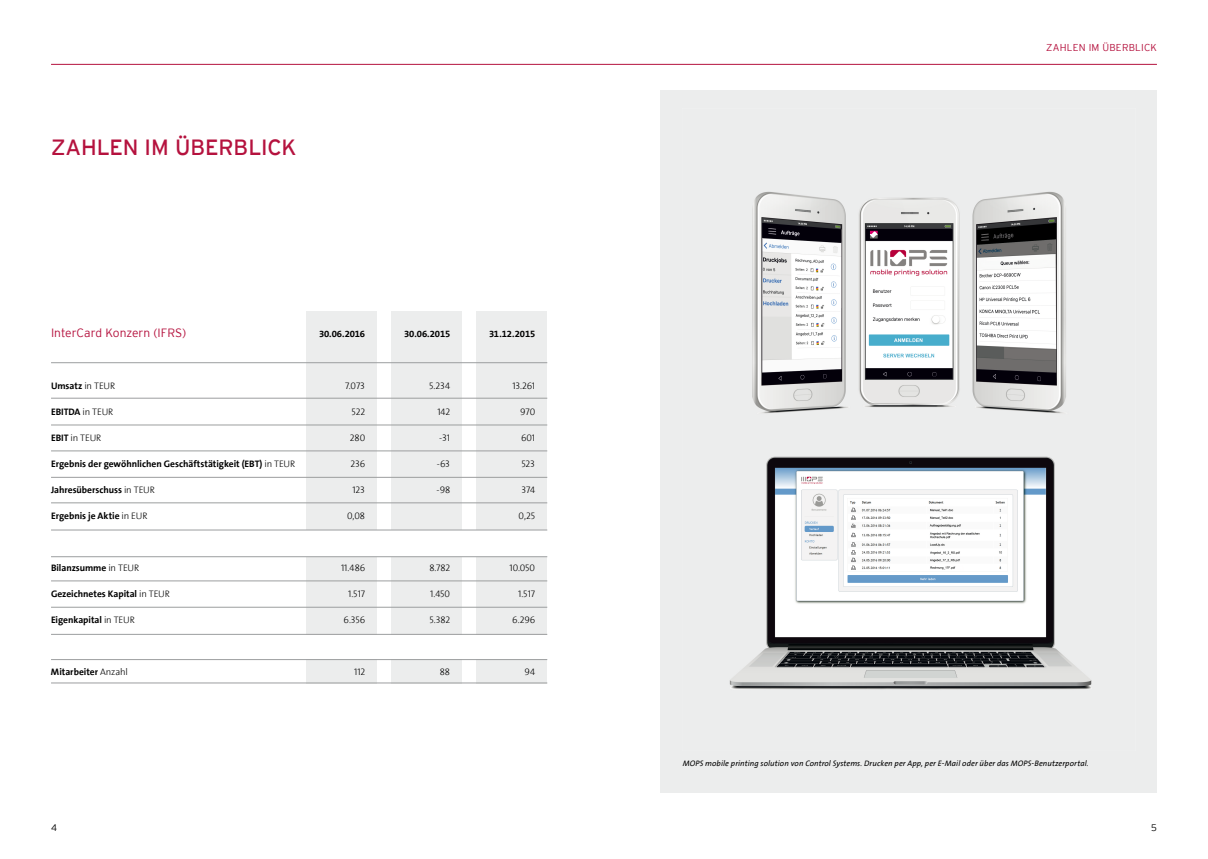
<style>
.page{position:relative;width:1208px;height:859px;background:#fff}
.page>*{position:absolute;margin:0;border:0;box-sizing:border-box;transform-origin:0 0}
.t1{font:22px "Interstate";color:#b5123e}
.t2{font:300 12px "Interstate";color:#b5123e}
.t3{font:300 10px "Interstate";letter-spacing:.02em;color:#b5123e}
.t4{font:700 9.5px "The Sans B7";letter-spacing:-.005em;color:#000}
.t5{font:300 9.5px "The Sans Caps";letter-spacing:-.015em;color:#000}
.t6{font:300 9.5px "The Sans";letter-spacing:-.015em;color:#000}
.t7{font:300 9.5px "Interstate";color:#000}
.t8{font:italic 8px "The Sans";letter-spacing:.01em;color:#000}
.s1{font-family:"The Sans";font-weight:300}
.s2{font-family:"The Sans B7";font-weight:700}
</style>
<div class="page">
<div style="left:660px;top:90px;width:497px;height:702px;background:#eceded"></div>
<img style="left:729px;top:191px;width:363px;height:499px">
<div style="left:391px;top:311px;width:71px;height:219px;background:#eceded"></div>
<div style="left:306px;top:311px;width:71px;height:219px;background:#eceded"></div>
<div style="left:476px;top:311px;width:71px;height:219px;background:#eceded"></div>
<div style="left:391px;top:659px;width:71px;height:24px;background:#eceded"></div>
<div style="left:306px;top:659px;width:71px;height:24px;background:#eceded"></div>
<div style="left:476px;top:659px;width:71px;height:24px;background:#eceded"></div>
<div style="left:391px;top:557px;width:71px;height:78px;background:#eceded"></div>
<div style="left:306px;top:557px;width:71px;height:78px;background:#eceded"></div>
<div style="left:476px;top:557px;width:71px;height:78px;background:#eceded"></div>
<hr style="left:51px;top:64px;width:1106px;height:1px;background:#b5123e">
<hr style="left:51px;top:362px;width:496px;height:1px;background:#9c9e9f">
<hr style="left:51px;top:530px;width:496px;height:1px;background:#9c9e9f">
<hr style="left:51px;top:502px;width:496px;height:1px;background:#9c9e9f">
<hr style="left:51px;top:556px;width:496px;height:1px;background:#9c9e9f">
<hr style="left:51px;top:398px;width:496px;height:1px;background:#9c9e9f">
<hr style="left:51px;top:580px;width:496px;height:1px;background:#9c9e9f">
<hr style="left:51px;top:607px;width:496px;height:1px;background:#9c9e9f">
<hr style="left:51px;top:634px;width:496px;height:1px;background:#9c9e9f">
<hr style="left:51px;top:425px;width:496px;height:1px;background:#9c9e9f">
<hr style="left:51px;top:451px;width:496px;height:1px;background:#9c9e9f">
<hr style="left:51px;top:683px;width:496px;height:1px;background:#9c9e9f">
<hr style="left:51px;top:477px;width:496px;height:1px;background:#9c9e9f">
<hr style="left:51px;top:659px;width:496px;height:1px;background:#9c9e9f">
<h1 class="t1" style="left:51px;top:135px;width:60px">ZAHLEN</h1>
<h1 class="t1" style="left:145px;top:135px;width:60px">IM ÜBERBLICK</h1>
<p class="t2" style="left:51px;top:326px;width:137px">InterCard Konzern (IFRS)</p>
<p class="t4" style="left:319px;top:328px;width:48px">30.06.2016</p>
<p class="t4" style="left:404px;top:328px;width:48px">30.06.2015</p>
<p class="t4" style="left:489px;top:328px;width:48px">31.12.2015</p>
<p class="t4" style="left:51px;top:380px;width:66px">Umsatz <span class="s1">in TEUR</span></p>
<p class="t5" style="left:345px;top:381px;width:22px">7.073</p>
<p class="t5" style="left:429px;top:381px;width:23px">5.234</p>
<p class="t5" style="left:512px;top:381px;width:24px">13.261</p>
<p class="t4" style="left:51px;top:406px;width:64px">EBITDA <span class="s1">in TEUR</span></p>
<p class="t5" style="left:351px;top:407px;width:15px">522</p>
<p class="t5" style="left:437px;top:407px;width:14px">142</p>
<p class="t5" style="left:520px;top:407px;width:16px">970</p>
<p class="t6" style="left:51px;top:433px;width:52px"><span class="s2">EBIT</span> in TEUR</p>
<p class="t5" style="left:350px;top:433px;width:17px">280</p>
<p class="t5" style="left:439px;top:433px;width:12px">-31</p>
<p class="t5" style="left:521px;top:433px;width:16px">601</p>
<p class="t4" style="left:51px;top:458px;width:246px">Ergebnis der gewöhnlichen Geschäftstätigkeit (EBT) <span class="s1">in TEUR</span></p>
<p class="t5" style="left:350px;top:459px;width:16px">236</p>
<p class="t5" style="left:437px;top:459px;width:15px">-63</p>
<p class="t5" style="left:521px;top:459px;width:15px">523</p>
<p class="t4" style="left:51px;top:484px;width:105px">Jahresüberschuss <span class="s1">in TEUR</span></p>
<p class="t5" style="left:352px;top:485px;width:14px">123</p>
<p class="t5" style="left:436px;top:485px;width:15px">-98</p>
<p class="t5" style="left:521px;top:485px;width:15px">374</p>
<p class="t4" style="left:51px;top:510px;width:98px">Ergebnis je Aktie <span class="s1">in EUR</span></p>
<p class="t5" style="left:347px;top:511px;width:19px">0,08</p>
<p class="t5" style="left:518px;top:511px;width:18px">0,25</p>
<p class="t4" style="left:51px;top:562px;width:90px">Bilanzsumme <span class="s1">in TEUR</span></p>
<p class="t5" style="left:341px;top:563px;width:26px">11.486</p>
<p class="t5" style="left:429px;top:563px;width:22px">8.782</p>
<p class="t5" style="left:509px;top:563px;width:27px">10.050</p>
<p class="t4" style="left:51px;top:588px;width:120px">Gezeichnetes Kapital <span class="s1">in TEUR</span></p>
<p class="t5" style="left:348px;top:589px;width:19px">1.517</p>
<p class="t5" style="left:430px;top:589px;width:21px">1.450</p>
<p class="t5" style="left:518px;top:589px;width:19px">1.517</p>
<p class="t4" style="left:51px;top:614px;width:85px">Eigenkapital <span class="s1">in TEUR</span></p>
<p class="t5" style="left:343px;top:615px;width:23px">6.356</p>
<p class="t5" style="left:429px;top:615px;width:22px">5.382</p>
<p class="t5" style="left:512px;top:615px;width:24px">6.296</p>
<p class="t4" style="left:51px;top:666px;width:78px">Mitarbeiter <span class="s1">Anzahl</span></p>
<p class="t5" style="left:354px;top:667px;width:12px">112</p>
<p class="t5" style="left:440px;top:667px;width:12px">88</p>
<p class="t5" style="left:524px;top:667px;width:12px">94</p>
<p class="t3" style="left:1046px;top:42px;width:14px">Zahlen</p>
<p class="t3" style="left:1088px;top:42px;width:70px">im ÜBERBLICK</p>
<p class="t8" style="left:683px;top:759px;width:407px">MOPS mobile printing solution von Control Systems. Drucken per App, per E-Mail oder über das MOPS-Benutzerportal.</p>
<p class="t7" style="left:51px;top:822px;width:7px">4</p>
<p class="t7" style="left:1151px;top:822px;width:7px">5</p>
</div>
